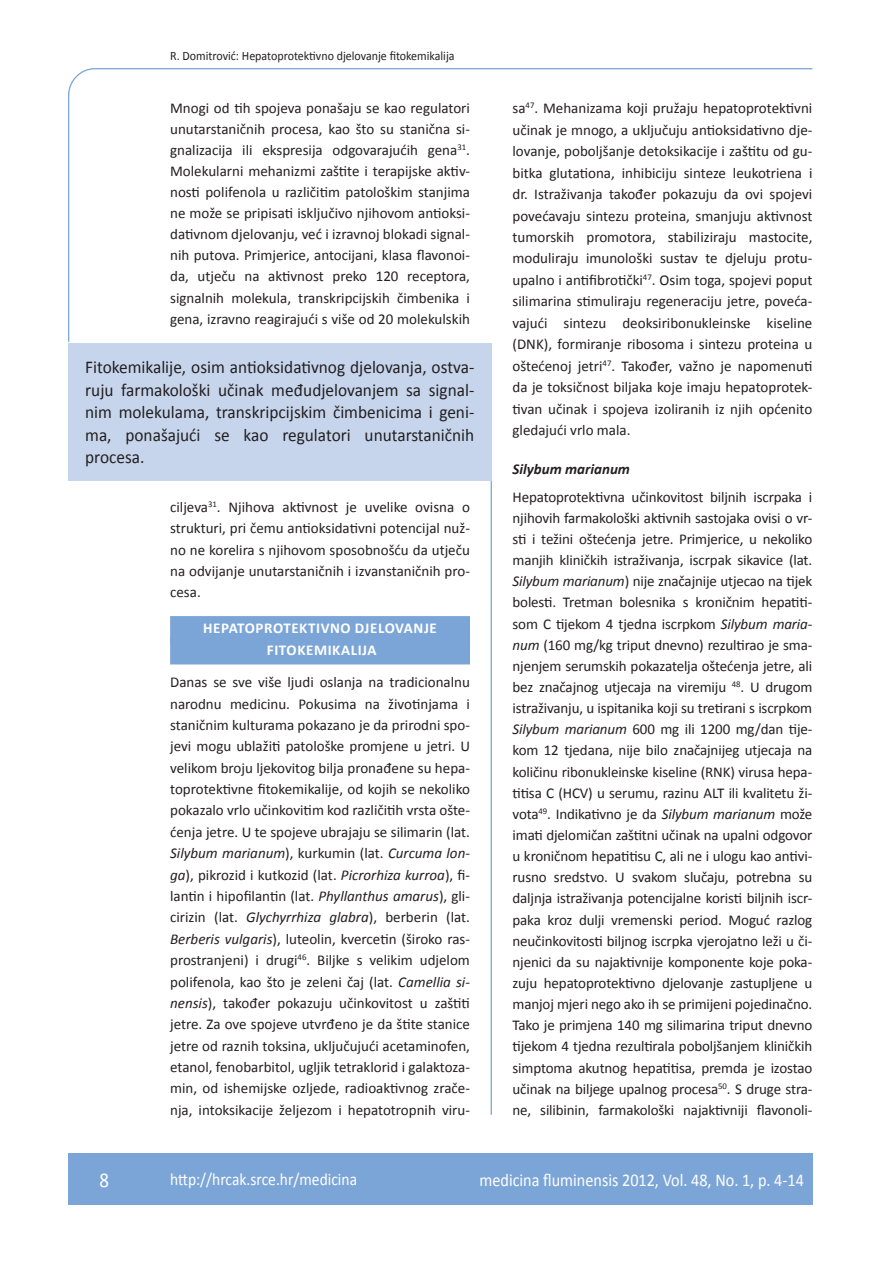
<style>
.page{position:relative;width:889px;height:1268px;background:#fff}
.page>*{position:absolute;margin:0;border:0;box-sizing:border-box;transform-origin:0 0}
.t1{font:21px "Calibri";color:#fff;scale:.9 1}
.anterfile{font:18px/22.5px "Calibri";color:#231f20;text-align:justify;scale:.96 1}
.t2{font:18px "Calibri";color:#fff;scale:.9 1}
.t3{font:17.25px "Calibri";color:#fff;scale:.9 1}
.osnovni_tekst{font:15px/21.1px "Calibri";color:#231f20;text-align:justify}
.naslov_ruler{font:700 15px "Calibri";letter-spacing:.04em;color:#fff}
.podnaslov{font:italic 700 15px "Calibri";color:#231f20}
.glava{font:12.75px "Calibri";color:#231f20;scale:.94 1}
.s1{font-style:italic}
</style>
<div class="page">
<svg style="left:68px;top:68px;width:745px;height:274px"></svg>
<hr style="left:490px;top:481px;width:2px;height:633px;background:#7ca5d7">
<div style="left:68px;top:1152px;width:744px;height:51px;background:#7ca5d7"></div>
<div style="left:68px;top:342px;width:423px;height:138px;background:#c6d5ec"></div>
<div style="left:170px;top:616px;width:300px;height:27px;background:#7ca5d7"></div>
<div style="left:170px;top:637px;width:300px;height:27px;background:#7ca5d7"></div>
<p class="glava" style="left:170px;top:47px;width:304px">R. Domitrović: Hepatoprotektivno djelovanje fitokemikalija</p>
<p class="osnovni_tekst" style="left:170px;top:97px;width:301px">Mnogi od tih spojeva ponašaju se kao regulatori unutarstaničnih procesa, kao što su stanična si&shy;gnalizacija ili ekspresija odgovarajućih gena<sup>31</sup>.<br>Molekularni mehanizmi zaštite i terapijske aktiv&shy;nosti polifenola u različitim patološkim stanjima ne može se pripisati isključivo njihovom antioksi&shy;dativnom djelovanju, već i izravnoj blokadi signal&shy;nih putova. Primjerice, antocijani, klasa flavonoi&shy;da, utječu na aktivnost preko 120 receptora, signalnih molekula, transkripcijskih čimbenika i gena, izravno reagirajući s više od 20 molekulskih</p>
<p class="osnovni_tekst" style="left:512px;top:97px;width:301px">sa<sup>47</sup>. Mehanizama koji pružaju hepatoprotektivni učinak je mnogo, a uključuju antioksidativno dje&shy;lovanje, poboljšanje detoksikacije i zaštitu od gu&shy;bitka glutationa, inhibiciju sinteze leukotriena i dr. Istraživanja također pokazuju da ovi spojevi povećavaju sintezu proteina, smanjuju aktivnost tumorskih promotora, stabiliziraju mastocite, moduliraju imunološki sustav te djeluju protu&shy;upalno i antifibrotički<sup>47</sup>. Osim toga, spojevi poput silimarina stimuliraju regeneraciju jetre, poveća&shy;vajući sintezu deoksiribonukleinske kiseline (DNK), formiranje ribosoma i sintezu proteina u oštećenoj jetri<sup>47</sup>. Također, važno je napomenuti da je toksičnost biljaka koje imaju hepatoprotek&shy;tivan učinak i spojeva izoliranih iz njih općenito gledajući vrlo mala.</p>
<p class="podnaslov" style="left:512px;top:459px;width:119px">Silybum marianum</p>
<p class="osnovni_tekst" style="left:512px;top:485px;width:301px">Hepatoprotektivna učinkovitost biljnih iscrpaka i njihovih farmakološki aktivnih sastojaka ovisi o vr&shy;sti i težini oštećenja jetre. Primjerice, u nekoliko manjih kliničkih istraživanja, iscrpak sikavice (lat.<br><span class="s1">Silybum marianum</span>) nije značajnije utjecao na tijek bolesti. Tretman bolesnika s kroničnim hepatiti&shy;som C tijekom 4 tjedna iscrpkom <span class="s1">Silybum maria&shy;num</span> (160 mg/kg triput dnevno) rezultirao je sma&shy;njenjem serumskih pokazatelja oštećenja jetre, ali bez značajnog utjecaja na viremiju <sup>48</sup>. U drugom istraživanju, u ispitanika koji su tretirani s iscrpkom <span class="s1">Silybum marianum</span> 600 mg ili 1200 mg/dan tije&shy;kom 12 tjedana, nije bilo značajnijeg utjecaja na količinu ribonukleinske kiseline (RNK) virusa hepa&shy;titisa C (HCV) u serumu, razinu ALT ili kvalitetu ži&shy;vota<sup>49</sup>. Indikativno je da <span class="s1">Silybum marianum</span> može imati djelomičan zaštitni učinak na upalni odgovor u kroničnom hepatitisu C, ali ne i ulogu kao antivi&shy;rusno sredstvo. U svakom slučaju, potrebna su daljnja istraživanja potencijalne koristi biljnih iscr&shy;paka kroz dulji vremenski period. Moguć razlog neučinkovitosti biljnog iscrpka vjerojatno leži u či&shy;njenici da su najaktivnije komponente koje poka&shy;zuju hepatoprotektivno djelovanje zastupljene u manjoj mjeri nego ako ih se primijeni pojedinačno.<br>Tako je primjena 140 mg silimarina triput dnevno tijekom 4 tjedna rezultirala poboljšanjem kliničkih simptoma akutnog hepatitisa, premda je izostao učinak na biljege upalnog procesa<sup>50</sup>. S druge stra&shy;ne, silibinin, farmakološki najaktivniji flavonoli-</p>
<p class="anterfile" style="left:85px;top:355px;width:407px">Fitokemikalije, osim antioksidativnog djelovanja, ostva&shy;ruju farmakološki učinak međudjelovanjem sa signal&shy;nim molekulama, transkripcijskim čimbenicima i geni&shy;ma, ponašajući se kao regulatori unutarstaničnih procesa.</p>
<p class="osnovni_tekst" style="left:170px;top:495px;width:301px">ciljeva<sup>31</sup>. Njihova aktivnost je uvelike ovisna o strukturi, pri čemu antioksidativni potencijal nuž&shy;no ne korelira s njihovom sposobnošću da utječu na odvijanje unutarstaničnih i izvanstaničnih pro&shy;cesa.</p>
<p class="naslov_ruler" style="left:203px;top:619px;width:235px">HEPATOPROTEKTIVNO DJELOVANJE</p>
<p class="naslov_ruler" style="left:267px;top:640px;width:111px">FITOKEMIKALIJA</p>
<p class="osnovni_tekst" style="left:170px;top:670px;width:301px">Danas se sve više ljudi oslanja na tradicionalnu narodnu medicinu. Pokusima na životinjama i staničnim kulturama pokazano je da prirodni spo&shy;jevi mogu ublažiti patološke promjene u jetri. U velikom broju ljekovitog bilja pronađene su hepa&shy;toprotektivne fitokemikalije, od kojih se nekoliko pokazalo vrlo učinkovitim kod različitih vrsta ošte&shy;ćenja jetre. U te spojeve ubrajaju se silimarin (lat.<br><span class="s1">Silybum marianum</span>), kurkumin (lat. <span class="s1">Curcuma lon&shy;ga</span>), pikrozid i kutkozid (lat. <span class="s1">Picrorhiza kurroa</span>), fi&shy;lantin i hipofilantin (lat. <span class="s1">Phyllanthus amarus</span>), gli&shy;cirizin (lat. <span class="s1">Glychyrrhiza glabra</span>), berberin (lat.<br><span class="s1">Berberis vulgaris</span>), luteolin, kvercetin (široko ras&shy;prostranjeni) i drugi<sup>46</sup>. Biljke s velikim udjelom polifenola, kao što je zeleni čaj (lat. <span class="s1">Camellia si&shy;nensis</span>), također pokazuju učinkovitost u zaštiti jetre. Za ove spojeve utvrđeno je da štite stanice jetre od raznih toksina, uključujući acetaminofen, etanol, fenobarbitol, ugljik tetraklorid i galaktoza&shy;min, od ishemijske ozljede, radioaktivnog zrače&shy;nja, intoksikacije željezom i hepatotropnih viru-</p>
<p class="t1" style="left:99px;top:1166px;width:12px">8</p>
<p class="t3" style="left:170px;top:1167px;width:209px">http://hrcak.srce.hr/medicina</p>
<p class="t2" style="left:479px;top:1168px;width:362px">medicina fluminensis 2012, Vol. 48, No. 1, p. 4-14</p>
</div>
